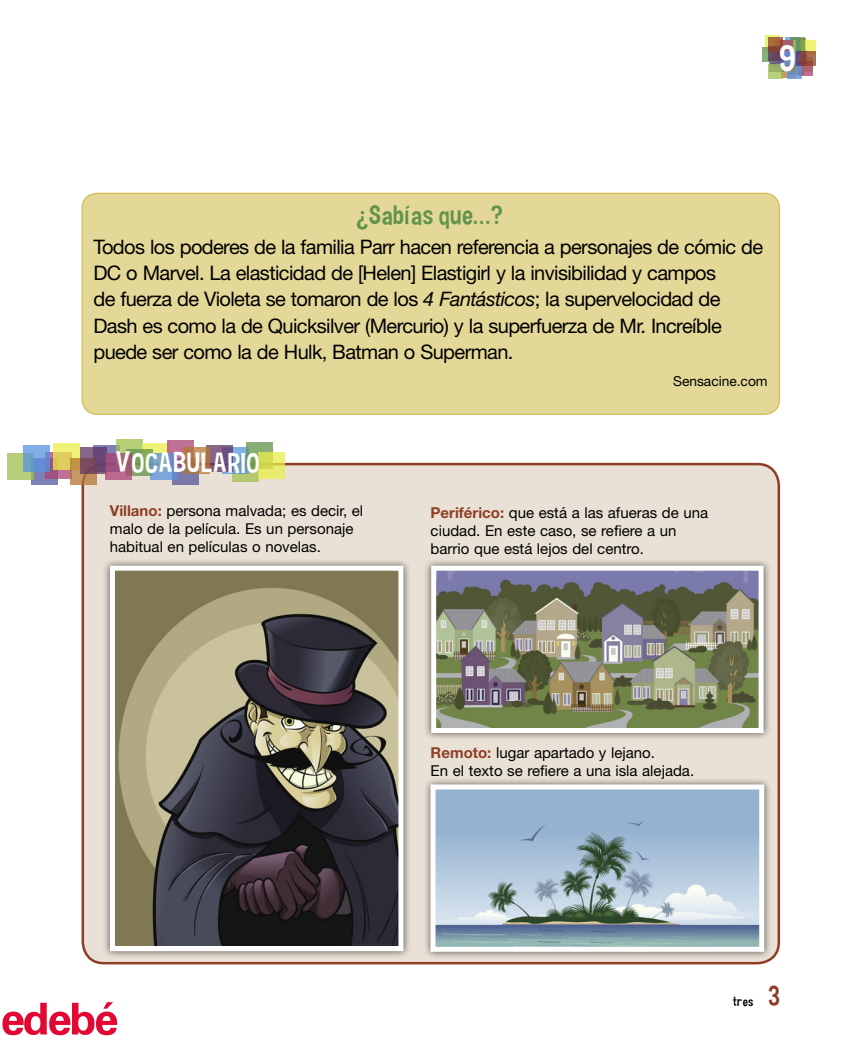
<style>
.page{position:relative;width:851px;height:1046px;background:#fff}
.page>*{position:absolute;margin:0;border:0;box-sizing:border-box;transform-origin:0 0}
.t1{font:36.25px "Hauracherell NC";color:#fff}
.t2{font:27.5px "Hauracherell NC";color:#fff}
.t3{font:26.25px "Hauracherell NC";color:#61934a}
.t4{font:20px/26.2px "Helvetica Neue LT Std";letter-spacing:-.03em;color:#000}
.t5{font:15px/18px "Helvetica Neue LT Std";color:#000}
.t6{font:13.75px "Helvetica Neue LT Std";color:#000}
.t7{font:12.5px "Hauracherell NC";color:#000}
.s1{font-style:italic}
.s2{font-weight:700;color:#8e3e26}
.s3{font-family:"Carton Six";font-size:27.5px;color:#8e3e26}
</style>
<div class="page">
<div style="left:83px;top:464px;width:695px;height:499px;background:#eae1d6;border-radius:21px"></div>
<svg style="left:791px;top:39px;width:14px;height:14px"></svg>
<div style="left:785px;top:37px;width:14px;height:15px;background:#82aee7"></div>
<svg style="left:801px;top:65px;width:11px;height:11px"></svg>
<svg style="left:805px;top:41px;width:10px;height:10px"></svg>
<svg style="left:782px;top:71px;width:5px;height:6px"></svg>
<svg style="left:787px;top:66px;width:14px;height:13px"></svg>
<svg style="left:790px;top:38px;width:14px;height:13px"></svg>
<svg style="left:794px;top:51px;width:11px;height:15px"></svg>
<svg style="left:801px;top:51px;width:14px;height:14px"></svg>
<svg style="left:792px;top:40px;width:3px;height:11px"></svg>
<svg style="left:782px;top:40px;width:10px;height:11px"></svg>
<div style="left:765px;top:35px;width:14px;height:15px;background:#f0f278"></div>
<svg style="left:783px;top:65px;width:11px;height:6px"></svg>
<svg style="left:782px;top:51px;width:13px;height:14px"></svg>
<svg style="left:768px;top:58px;width:15px;height:14px"></svg>
<svg style="left:762px;top:47px;width:6px;height:14px"></svg>
<svg style="left:768px;top:51px;width:14px;height:10px"></svg>
<svg style="left:768px;top:37px;width:14px;height:14px"></svg>
<svg style="left:768px;top:65px;width:14px;height:14px"></svg>
<div style="left:102px;top:558px;width:309px;height:400px;background:#000;opacity:.6"></div>
<img style="left:116px;top:571px;width:281px;height:374px">
<div style="left:110px;top:565px;width:293px;height:386px;border:5px solid #fff"></div>
<div style="left:423px;top:558px;width:348px;height:182px;background:#000;opacity:.6"></div>
<img style="left:437px;top:571px;width:320px;height:156px">
<div style="left:431px;top:565px;width:332px;height:168px;border:5px solid #fff"></div>
<div style="left:423px;top:776px;width:348px;height:183px;background:#000;opacity:.6"></div>
<img style="left:436px;top:790px;width:322px;height:155px">
<div style="left:430px;top:784px;width:334px;height:167px;border:5px solid #fff"></div>
<div style="left:82px;top:193px;width:697px;height:221px;background:#e4d898;border-radius:15px"></div>
<div style="left:81px;top:193px;width:699px;height:222px;border:1px solid #d2b94e;border-radius:15px"></div>
<div style="left:232px;top:455px;width:27px;height:27px;background:#b3c86f"></div>
<svg style="left:31px;top:471px;width:26px;height:13px"></svg>
<svg style="left:222px;top:447px;width:27px;height:27px"></svg>
<div style="left:93px;top:444px;width:27px;height:27px;background:#7e81b5"></div>
<svg style="left:116px;top:439px;width:27px;height:14px"></svg>
<svg style="left:45px;top:452px;width:25px;height:27px"></svg>
<svg style="left:53px;top:443px;width:27px;height:26px"></svg>
<svg style="left:70px;top:457px;width:26px;height:27px"></svg>
<svg style="left:206px;top:445px;width:27px;height:27px"></svg>
<div style="left:142px;top:442px;width:27px;height:27px;background:#f0f278"></div>
<svg style="left:246px;top:442px;width:27px;height:26px"></svg>
<svg style="left:80px;top:447px;width:27px;height:27px"></svg>
<svg style="left:7px;top:452px;width:27px;height:27px"></svg>
<svg style="left:24px;top:445px;width:26px;height:26px"></svg>
<svg style="left:126px;top:449px;width:27px;height:26px"></svg>
<div style="left:172px;top:457px;width:27px;height:27px;background:#797aab"></div>
<svg style="left:167px;top:440px;width:26px;height:27px"></svg>
<svg style="left:183px;top:447px;width:27px;height:27px"></svg>
<svg style="left:150px;top:453px;width:27px;height:27px"></svg>
<svg style="left:105px;top:453px;width:26px;height:27px"></svg>
<svg style="left:258px;top:451px;width:27px;height:27px"></svg>
<img style="left:2px;top:1002px;width:116px;height:34px">
<h1 class="t1" style="left:780px;top:35px;width:19px">9</h1>
<h3 class="t3" style="left:357px;top:198px;width:148px">¿Sabías que…?</h3>
<p class="t4" style="left:93px;top:233px;width:671px">Todos los poderes de la familia Parr hacen referencia a personajes de cómic de DC o Marvel. La elasticidad de [Helen] Elastigirl y la invisibilidad y campos<br>de fuerza de Violeta se tomaron de los <span class="s1">4 Fantásticos</span>; la supervelocidad de Dash es como la de Quicksilver (Mercurio) y la superfuerza de Mr. Increíble puede ser como la de Hulk, Batman o Superman.</p>
<p class="t6" style="left:673px;top:373px;width:96px">Sensacine.com</p>
<h2 class="t2" style="left:116px;top:445px;width:146px">vocabulario</h2>
<p class="t5" style="left:110px;top:501px;width:255px"><span class="s2">Villano:</span> persona malvada; es decir, el malo de la película. Es un personaje habitual en películas o novelas.</p>
<p class="t5" style="left:430px;top:503px;width:279px"><span class="s2">Periférico:</span> que está a las afueras de una ciudad. En este caso, se refiere a un barrio que está lejos del centro.</p>
<p class="t5" style="left:430px;top:743px;width:265px"><span class="s2">Remoto:</span> lugar apartado y lejano.<br>En el texto se refiere a una isla alejada.</p>
<p class="t7" style="left:733px;top:993px;width:48px">tres <span class="s3">3</span></p>
</div>
